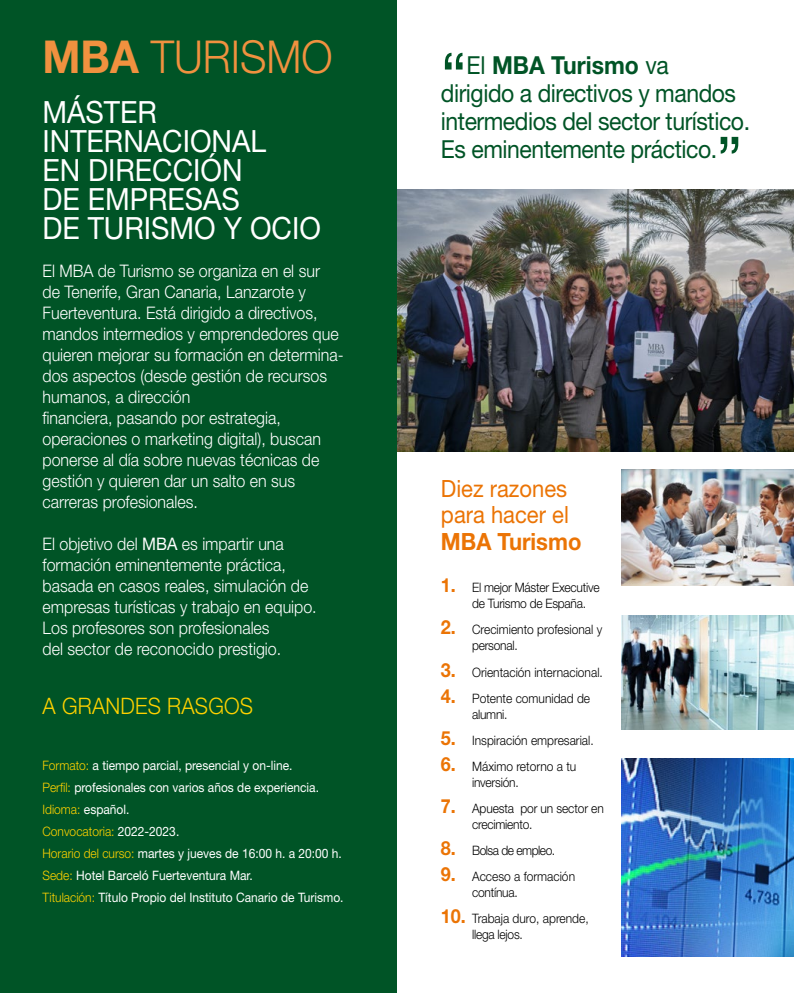
<style>
.page{position:relative;width:794px;height:993px;background:#fff}
.page>*{position:absolute;margin:0;border:0;box-sizing:border-box;transform-origin:0 0}
.t1{font:64.8px "Helvetica Neue LT Std";color:#005426;scale:.93 1}
.t2{font:300 45.4px "Helvetica Neue LT Std";color:#f0913f;scale:.93 1}
.t3{font:30.6px/29px "Helvetica Neue LT Std";color:#fff;scale:.93 1}
.t4{font:24.8px/28px "Helvetica Neue LT Std";letter-spacing:-.02em;color:#005426;scale:.93 1}
.t5{font:23.8px/26.4px "Helvetica Neue LT Std";color:#eb7405;scale:.93 1}
.t6{font:700 23.8px "Helvetica Neue LT Std";color:#eb7405;scale:.93 1}
.t7{font:300 22.7px "Helvetica Neue LT Std";letter-spacing:.01em;color:#ffd200;scale:.93 1}
.t8{font:300 17.3px/21px "Helvetica Neue LT Std";color:#fff;scale:.93 1}
.t9{font:13px/22px "Helvetica Neue LT Std";color:#fff;scale:.93 1}
.t10{font:300 13px/16px "Helvetica Neue LT Std";color:#000;scale:.93 1}
.t11{font:300 13px/16px "Helvetica Neue LT Std";letter-spacing:-.02em;color:#000;scale:.93 1}
.t12{font:300 13px "Helvetica Neue LT Std";letter-spacing:-.04em;color:#000;scale:.93 1}
.s1{font-weight:700}
.s2{font-weight:400}
.s3{font-weight:300;color:#ffd200}
.s4{font-weight:700;font-size:19.4px;color:#eb7405}
</style>
<div class="page">
<img style="left:621px;top:470px;width:173px;height:115px">
<img style="left:621px;top:615px;width:173px;height:113px">
<img style="left:621px;top:758px;width:173px;height:198px">
<img style="left:397px;top:189px;width:397px;height:262px">
<div style="left:0;top:0;width:397px;height:992px;background:#005426"></div>
<h2 class="t2" style="left:43px;top:29px;width:313px"><span class="s1">MBA</span> TURISMO</h2>
<h3 class="t3" style="left:43px;top:97px;width:301px">MÁSTER<br>INTERNACIONAL<br>EN DIRECCIÓN<br>DE EMPRESAS<br>DE TURISMO Y OCIO</h3>
<p class="t8" style="left:43px;top:259px;width:325px">El MBA de Turismo se organiza en el sur<br>de Tenerife, Gran Canaria, Lanzarote y Fuerteventura. Está dirigido a directivos, mandos intermedios y emprendedores que quieren mejorar su formación en determina&shy;dos aspectos (desde gestión de recursos humanos, a dirección<br>financiera, pasando por estrategia, operaciones o marketing digital), buscan ponerse al día sobre nuevas técnicas de gestión y quieren dar un salto en sus carreras profesionales.</p>
<p class="t8" style="left:43px;top:532px;width:296px">El objetivo del <span class="s2">MBA</span> es impartir una formación eminentemente práctica, basada en casos reales, simulación de empresas turísticas y trabajo en equipo.<br>Los profesores son profesionales<br>del sector de reconocido prestigio.</p>
<h3 class="t7" style="left:43px;top:692px;width:228px">A GRANDES RASGOS</h3>
<p class="t9" style="left:43px;top:753px;width:325px"><span class="s3">Formato:</span> a tiempo parcial, presencial y on-line.<br><span class="s3">Perfil:</span> profesionales con varios años de experiencia.<br><span class="s3">Idioma:</span> español.<br><span class="s3">Convocatoria:</span> 2022-2023.<br><span class="s3">Horario del curso:</span> martes y jueves de 16:00 h. a 20:00 h.<br><span class="s3">Sede:</span> Hotel Barceló Fuerteventura Mar.<br><span class="s3">Titulación:</span> Título Propio del Instituto Canario de Turismo.</p>
<h1 class="t1" style="left:441px;top:37px;width:29px">“</h1>
<h3 class="t4" style="left:441px;top:51px;width:334px;text-indent:26px">El <span class="s1">MBA Turismo</span> va<br>dirigido a directivos y mandos intermedios del sector turístico.<br>Es eminentemente práctico.</h3>
<h1 class="t1" style="left:716px;top:121px;width:29px">”</h1>
<h3 class="t5" style="left:441px;top:475px;width:139px">Diez razones para hacer el</h3>
<h3 class="t6" style="left:441px;top:526px;width:153px">MBA Turismo</h3>
<p class="t11" style="left:472px;top:579px;width:138px;text-indent:-31px"><span class="s4">1.</span> El mejor Máster Executive de Turismo de España.</p>
<p class="t10" style="left:472px;top:621px;width:141px;text-indent:-31px"><span class="s4">2.</span> Crecimiento profesional y personal.</p>
<p class="t10" style="left:441px;top:663px;width:176px"><span class="s4">3.</span> Orientación internacional.</p>
<p class="t10" style="left:472px;top:689px;width:128px;text-indent:-31px"><span class="s4">4.</span> Potente comunidad de alumni.</p>
<p class="t10" style="left:441px;top:731px;width:166px"><span class="s4">5.</span> Inspiración empresarial.</p>
<p class="t10" style="left:472px;top:757px;width:114px;text-indent:-31px"><span class="s4">6.</span> Máximo retorno a tu inversión.</p>
<p class="t10" style="left:472px;top:799px;width:143px;text-indent:-31px"><span class="s4">7.</span> Apuesta por un sector en crecimiento.</p>
<p class="t12" style="left:441px;top:841px;width:124px"><span class="s4">8.</span> Bolsa de empleo.</p>
<p class="t10" style="left:472px;top:867px;width:112px;text-indent:-31px"><span class="s4">9.</span> Acceso a formación contínua.</p>
<p class="t10" style="left:472px;top:909px;width:127px;text-indent:-31px"><span class="s4">10.</span> Trabaja duro, aprende, llega lejos.</p>
</div>
